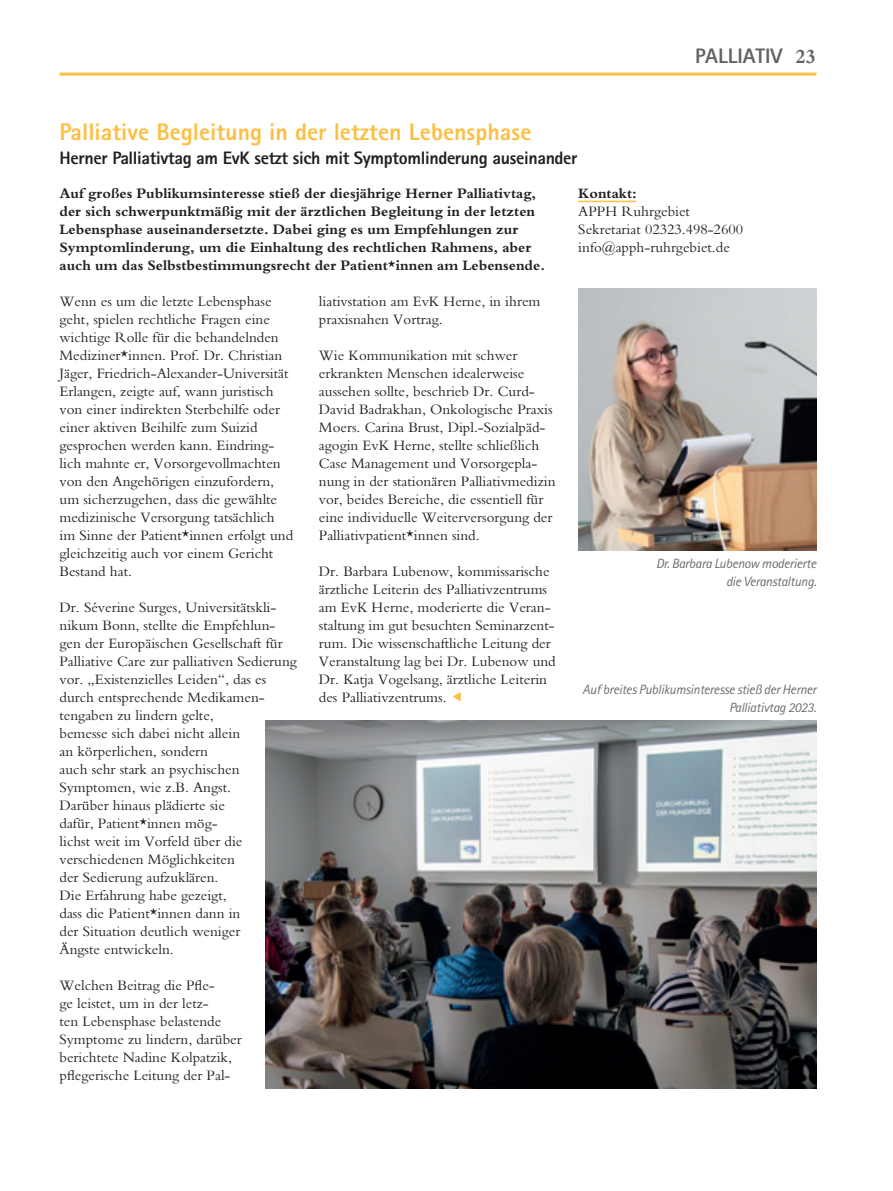
<style>
.page{position:relative;width:893px;height:1191px;background:#fff}
.page>*{position:absolute;margin:0;border:0;box-sizing:border-box;transform-origin:0 0}
.t1{font:800 24px "Rotis Sans Serif";color:#fdbf41}
.t2{font:800 21px "Rotis Sans Serif";color:#636366}
.t3{font:700 21px "M Bembo";color:#636366}
.t4{font:800 18px "Rotis Sans Serif";letter-spacing:-.02em;color:#231f20}
.t5{font:15px/18px "M Bembo";color:#231f20}
.t6{font:700 15px/18px "M Bembo";color:#231f20}
.t7{font:italic 13.5px/18px "Rotis Sans Serif";letter-spacing:-.02em;color:#6c6d70;text-align:right}
</style>
<div class="page">
<hr style="left:578px;top:201px;width:58px;height:1px;background:#fdbf41">
<hr style="left:60px;top:73px;width:756px;height:3px;background:#fdbf41">
<img style="left:578px;top:288px;width:238px;height:262px">
<img style="left:265px;top:720px;width:551px;height:369px">
<p class="t2" style="left:695px;top:43px;width:89px">PALLIATIV</p>
<p class="t3" style="left:795px;top:45px;width:22px">23</p>
<p class="t1" style="left:60px;top:117px;width:473px">Palliative Begleitung in der letzten Lebensphase</p>
<p class="t4" style="left:60px;top:147px;width:520px">Herner Palliativtag am EvK setzt sich mit Symptomlinderung auseinander</p>
<p class="t6" style="left:60px;top:184px;width:487px">Auf großes Publikumsinteresse stieß der diesjährige Herner Palliativtag, der sich schwerpunktmäßig mit der ärztlichen Begleitung in der letzten Lebensphase auseinandersetzte. Dabei ging es um Empfehlungen zur Symptomlinderung, um die Einhaltung des rechtlichen Rahmens, aber auch um das Selbstbestimmungsrecht der Patient*innen am Lebensende.</p>
<p class="t5" style="left:60px;top:292px;width:235px">Wenn es um die letzte Lebensphase geht, spielen rechtliche Fragen eine wichtige Rolle für die behandelnden Mediziner*innen. Prof. Dr. Christian Jäger, Friedrich-Alexander-Universität Erlangen, zeigte auf, wann juristisch von einer indirekten Sterbehilfe oder einer aktiven Beihilfe zum Suizid gesprochen werden kann. Eindring&shy;lich mahnte er, Vorsorgevollmachten von den Angehörigen einzufordern, um sicherzugehen, dass die gewählte medizinische Versorgung tatsächlich im Sinne der Patient*innen erfolgt und gleichzeitig auch vor einem Gericht Bestand hat.</p>
<p class="t5" style="left:60px;top:598px;width:239px">Dr. Séverine Surges, Universitätskli&shy;nikum Bonn, stellte die Empfehlun&shy;gen der Europäischen Gesellschaft für<br>Palliative Care zur palliativen Sedierung vor. „Existenzielles Leiden“, das es durch entsprechende Medikamen&shy;tengaben zu lindern gelte,<br>bemesse sich dabei nicht allein<br>an körperlichen, sondern<br>auch sehr stark an psychischen<br>Symptomen, wie z.B. Angst.<br>Darüber hinaus plädierte sie<br>dafür, Patient*innen mög-<br>lichst weit im Vorfeld über die verschiedenen Möglichkeiten<br>der Sedierung aufzuklären.<br>Die Erfahrung habe gezeigt,<br>dass die Patient*innen dann in<br>der Situation deutlich weniger<br>Ängste entwickeln.</p>
<p class="t5" style="left:60px;top:976px;width:184px">Welchen Beitrag die Pfle-<br>ge leistet, um in der letz-<br>ten Lebensphase belastende<br>Symptome zu lindern, darüber berichtete Nadine Kolpatzik, pflegerische Leitung der Pal-</p>
<p class="t6" style="left:578px;top:184px;width:60px">Kontakt:</p>
<p class="t5" style="left:578px;top:202px;width:113px">APPH Ruhrgebiet</p>
<p class="t5" style="left:578px;top:220px;width:166px">Sekretariat 02323.498-2600</p>
<p class="t5" style="left:578px;top:238px;width:153px">info@apph-ruhrgebiet.de</p>
<p class="t5" style="left:319px;top:292px;width:223px">liativstation am EvK Herne, in ihrem praxisnahen Vortrag.</p>
<p class="t5" style="left:319px;top:346px;width:238px">Wie Kommunikation mit schwer erkrankten Menschen idealerweise aussehen sollte, beschrieb Dr. Curd-David Badrakhan, Onkologische Praxis Moers. Carina Brust, Dipl.-Sozialpäd&shy;agogin EvK Herne, stellte schließlich Case Management und Vorsorgepla&shy;nung in der stationären Palliativmedizin vor, beides Bereiche, die essentiell für eine individuelle Weiterversorgung der Palliativpatient*innen sind.</p>
<p class="t5" style="left:319px;top:562px;width:238px">Dr. Barbara Lubenow, kommissarische ärztliche Leiterin des Palliativzentrums am EvK Herne, moderierte die Veran&shy;staltung im gut besuchten Seminarzent&shy;rum. Die wissenschaftliche Leitung der Veranstaltung lag bei Dr. Lubenow und Dr. Katja Vogelsang, ärztliche Leiterin des Palliativzentrums.</p>
<p class="t7" style="left:656px;top:554px;width:162px">Dr. Barbara Lubenow moderierte die Veranstaltung.</p>
<p class="t7" style="left:583px;top:680px;width:235px">Auf breites Publikumsinteresse stieß der Herner<br>Palliativtag 2023.</p>
</div>
